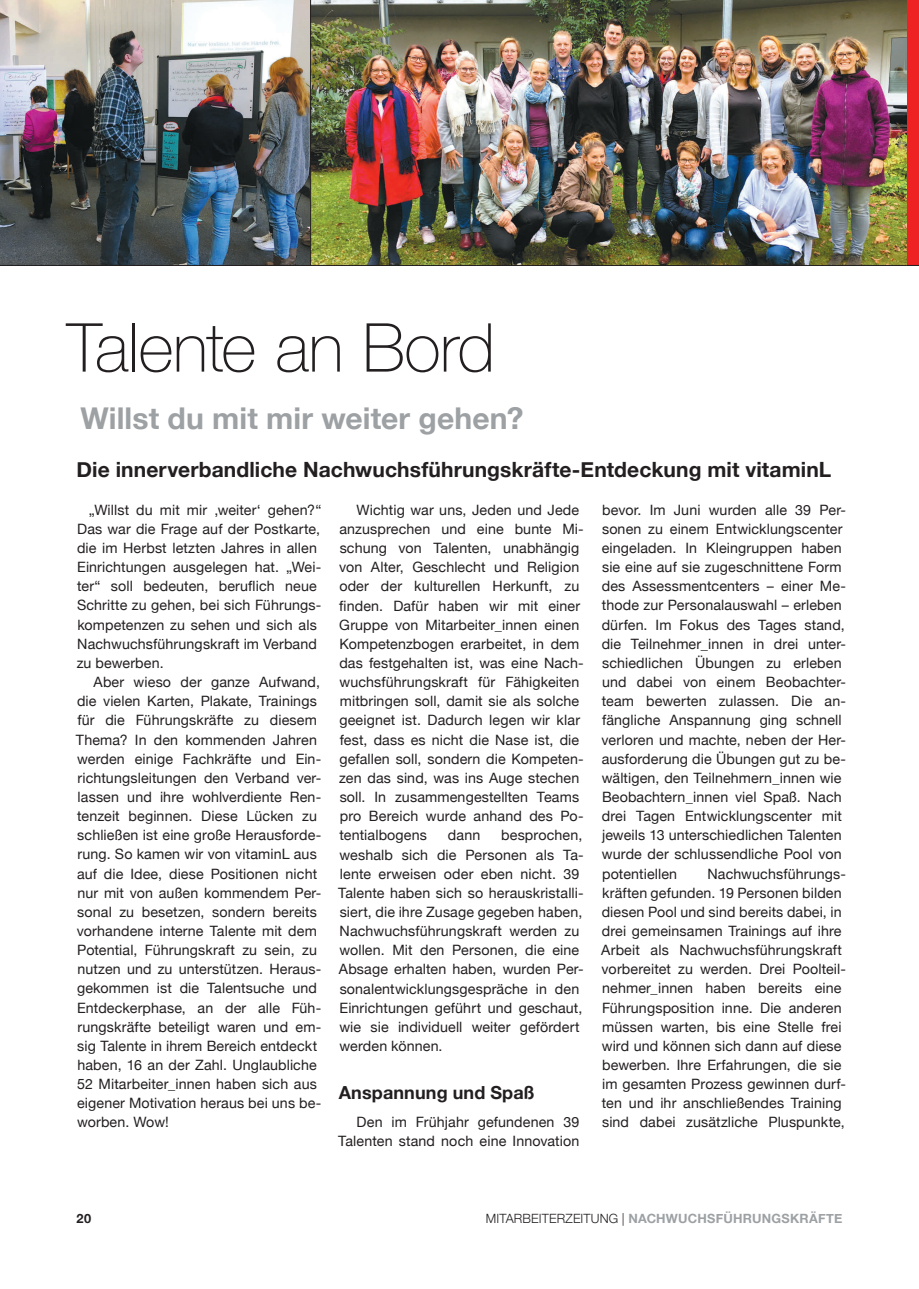
<style>
.page{position:relative;width:919px;height:1289px;background:#fff}
.page>*{position:absolute;margin:0;border:0;box-sizing:border-box;transform-origin:0 0}
.t1{font:100 67.5px "Helvetica Neue";letter-spacing:-.01em;color:#231f20}
.t2{font:700 30px "Helvetica Neue";letter-spacing:.005em;color:#9da1a4}
.t3{font:700 21px "Helvetica Neue";letter-spacing:.005em;color:#231f20}
.t4{font:700 18px "Helvetica Neue";letter-spacing:.005em;color:#231f20}
.t5{font:14.25px/19.2px "Helvetica Neue";letter-spacing:.01em;color:#231f20}
.t6{font:700 12.75px "Helvetica Neue";letter-spacing:.015em;color:#9da1a4}
.t7{font:700 12.75px "Helvetica Neue";color:#231f20}
.s1{font-weight:300;color:#231f20}
</style>
<div class="page">
<div style="left:906px;top:0;width:12px;height:265px;background:#ee2123"></div>
<img style="left:0;top:0;width:310px;height:265px">
<img style="left:311px;top:0;width:595px;height:265px">
<svg style="left:906px;top:265px;width:12px;height:1px"></svg>
<hr style="left:0;top:265px;width:906px;height:1px;background:#231f20">
<hr style="left:310px;top:0;width:1px;height:265px;background:#231f20">
<h1 class="t1" style="left:67px;top:296px;width:430px">Talente an Bord</h1>
<h2 class="t2" style="left:80px;top:395px;width:444px">Willst du mit mir weiter gehen?</h2>
<h3 class="t3" style="left:77px;top:453px;width:756px">Die innerverbandliche Nachwuchsführungskräfte-Entdeckung mit vitaminL</h3>
<p class="t5" style="left:77px;top:501px;width:246px;text-indent:12px">„Willst du mit mir ‚weiter‘ gehen?“ Das war die Frage auf der Postkarte, die im Herbst letzten Jahres in allen Einrichtungen ausgelegen hat. „Wei&shy;ter“ soll bedeuten, beruflich neue Schritte zu gehen, bei sich Führungs&shy;kompetenzen zu sehen und sich als Nachwuchsführungskraft im Verband zu bewerben.</p>
<p class="t5" style="left:76px;top:673px;width:247px;text-indent:18px">Aber wieso der ganze Aufwand, die vielen Karten, Plakate, Trainings für die Führungskräfte zu diesem Thema? In den kommenden Jahren werden einige Fachkräfte und Ein&shy;richtungsleitungen den Verband ver&shy;lassen und ihre wohlverdiente Ren&shy;tenzeit beginnen. Diese Lücken zu schließen ist eine große Herausforde&shy;rung. So kamen wir von vitaminL aus auf die Idee, diese Positionen nicht nur mit von außen kommendem Per&shy;sonal zu besetzen, sondern bereits vorhandene interne Talente mit dem Potential, Führungskraft zu sein, zu nutzen und zu unterstützen. Heraus&shy;gekommen ist die Talentsuche und Entdeckerphase, an der alle Füh&shy;rungskräfte beteiligt waren und em&shy;sig Talente in ihrem Bereich entdeckt haben, 16 an der Zahl. Unglaubliche 52 Mitarbeiter_innen haben sich aus eigener Motivation heraus bei uns be&shy;worben. Wow!</p>
<p class="t5" style="left:339px;top:501px;width:246px;text-indent:17px">Wichtig war uns, Jeden und Jede anzusprechen und eine bunte Mi&shy;schung von Talenten, unabhängig von Alter, Geschlecht und Religion oder der kulturellen Herkunft, zu finden. Dafür haben wir mit einer Gruppe von Mitarbeiter_innen einen Kompetenzbogen erarbeitet, in dem das festgehalten ist, was eine Nach&shy;wuchsführungskraft für Fähigkeiten mitbringen soll, damit sie als solche geeignet ist. Dadurch legen wir klar fest, dass es nicht die Nase ist, die gefallen soll, sondern die Kompeten&shy;zen das sind, was ins Auge stechen soll. In zusammengestellten Teams pro Bereich wurde anhand des Po&shy;tentialbogens</p>
<p class="t5" style="left:338px;top:826px;width:247px;text-indent:163px">besprochen, weshalb sich die Personen als Ta&shy;lente erweisen oder eben nicht. 39<br>Talente haben sich so herauskristalli&shy;siert, die ihre Zusage gegeben haben,<br>Nachwuchsführungskraft werden zu wollen. Mit den Personen, die eine<br>Absage erhalten haben, wurden Per&shy;sonalentwicklungsgespräche in den<br>Einrichtungen geführt und geschaut, wie sie individuell weiter gefördert werden können.</p>
<p class="t4" style="left:338px;top:1078px;width:198px">Anspannung und Spaß</p>
<p class="t5" style="left:338px;top:1113px;width:242px;text-align:right">Den im Frühjahr gefundenen 39<br>Talenten stand noch eine Innovation</p>
<p class="t5" style="left:448px;top:826px;width:34px">dann</p>
<p class="t5" style="left:601px;top:501px;width:246px">bevor. Im Juni wurden alle 39 Per&shy;sonen zu einem Entwicklungscenter eingeladen. In Kleingruppen haben sie eine auf sie zugeschnittene Form des Assessmentcenters – einer Me&shy;thode zur Personalauswahl – erleben dürfen. Im Fokus des Tages stand, die Teilnehmer_innen in drei unter&shy;schiedlichen Übungen zu erleben und dabei von einem Beobachter&shy;team bewerten zulassen. Die an&shy;fängliche Anspannung ging schnell verloren und machte, neben der Her&shy;ausforderung die Übungen gut zu be&shy;wältigen, den Teilnehmern_innen wie Beobachtern_innen viel Spaß. Nach drei Tagen Entwicklungscenter mit jeweils 13 unterschiedlichen Talenten wurde der schlussendliche Pool von potentiellen</p>
<p class="t5" style="left:601px;top:864px;width:246px;text-indent:106px">Nachwuchsführungs&shy;kräften gefunden. 19 Personen bilden diesen Pool und sind bereits dabei, in drei gemeinsamen Trainings auf ihre Arbeit als Nachwuchsführungskraft vorbereitet zu werden. Drei Poolteil&shy;nehmer_innen haben bereits eine Führungsposition inne. Die anderen müssen warten, bis eine Stelle frei wird und können sich dann auf diese bewerben. Ihre Erfahrungen, die sie im gesamten Prozess gewinnen durf&shy;ten und ihr anschließendes Training sind dabei zusätzliche Pluspunkte,</p>
<p class="t7" style="left:77px;top:1208px;width:16px">20</p>
<p class="t6" style="left:486px;top:1208px;width:358px"><span class="s1">MITARBEITERZEITUNG |</span> NACHWUCHSFÜHRUNGSKRÄFTE</p>
</div>
